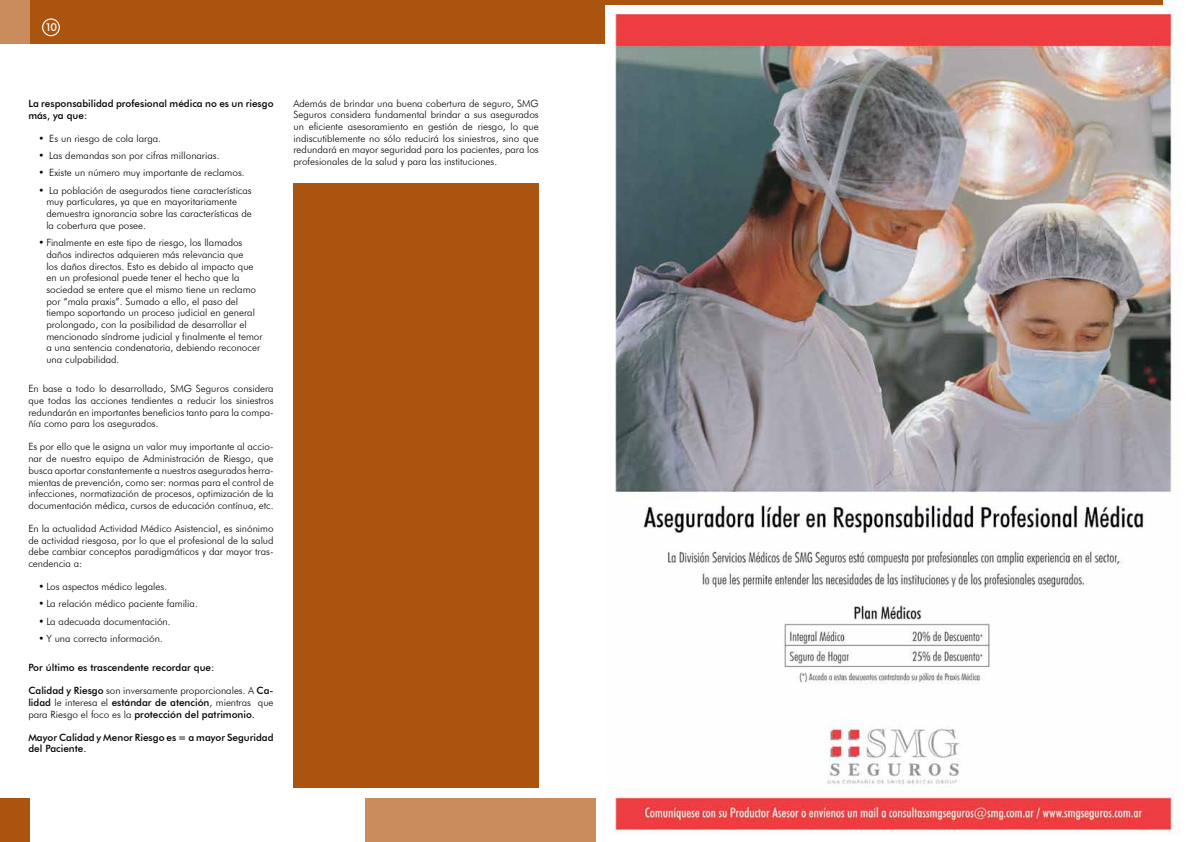
<style>
.page{position:relative;width:1191px;height:842px;background:#fff}
.page>*{position:absolute;margin:0;border:0;box-sizing:border-box;transform-origin:0 0}
.t1{font:500 11px "Futura BT";color:#fff}
.t2{font:300 10px/11.7px "Futura BT";color:#000;text-align:justify}
.t3{font:500 10px/11.7px "Futura BT";color:#000}
.s1{font-weight:500}
</style>
<div class="page">
<div style="left:29px;top:0;width:566px;height:44px;background:#ab5410"></div>
<div style="left:595px;top:0;width:567px;height:44px;background:linear-gradient(to right,#ab5410,#ab5410)"></div>
<div style="left:0;top:0;width:29px;height:44px;background:#cb8c5d"></div>
<div style="left:0;top:798px;width:29px;height:44px;background:#ab5410"></div>
<div style="left:365px;top:798px;width:230px;height:44px;background:#cb8c5d"></div>
<svg style="left:42px;top:18px;width:18px;height:18px"></svg>
<img style="left:605px;top:6px;width:575px;height:828px">
<div style="left:293px;top:184px;width:246px;height:604px;background:#ab5410"></div>
<p class="t1" style="left:45px;top:20px;width:14px">10</p>
<p class="t3" style="left:28px;top:97px;width:247px">La responsabilidad profesional médica no es un riesgo más, ya que:</p>
<p class="t2" style="left:38px;top:132px;width:124px">• Es un riesgo de cola larga.</p>
<p class="t2" style="left:38px;top:149px;width:183px">• Las demandas son por cifras millonarias.</p>
<p class="t2" style="left:38px;top:167px;width:208px">• Existe un número muy importante de reclamos.</p>
<p class="t2" style="left:46px;top:184px;width:207px;text-align:left;text-indent:-8px">• La población de asegurados tiene características muy particulares, ya que en mayoritariamente demuestra ignorancia sobre las características de la cobertura que posee.</p>
<p class="t2" style="left:46px;top:237px;width:218px;text-align:left;text-indent:-8px">• Finalmente en este tipo de riesgo, los llamados daños indirectos adquieren más relevancia que<br>los daños directos. Esto es debido al impacto que en un profesional puede tener el hecho que la sociedad se entere que el mismo tiene un reclamo por “mala praxis”. Sumado a ello, el paso del tiempo soportando un proceso judicial en general prolongado, con la posibilidad de desarrollar el mencionado síndrome judicial y finalmente el temor a una sentencia condenatoria, debiendo reconocer una culpabilidad.</p>
<p class="t2" style="left:28px;top:383px;width:247px">En base a todo lo desarrollado, SMG Seguros considera que todas las acciones tendientes a reducir los siniestros redundarán en importantes beneficios tanto para la compa&shy;ñía como para los asegurados.</p>
<p class="t2" style="left:28px;top:441px;width:247px">Es por ello que le asigna un valor muy importante al accio&shy;nar de nuestro equipo de Administración de Riesgo, que busca aportar constantemente a nuestros asegurados herra&shy;mientas de prevención, como ser: normas para el control de infecciones, normatización de procesos, optimización de la documentación médica, cursos de educación contínua, etc.</p>
<p class="t2" style="left:28px;top:522px;width:247px">En la actualidad Actividad Médico Asistencial, es sinónimo de actividad riesgosa, por lo que el profesional de la salud debe cambiar conceptos paradigmáticos y dar mayor tras&shy;cendencia a:</p>
<p class="t2" style="left:38px;top:581px;width:130px">• Los aspectos médico legales.</p>
<p class="t2" style="left:38px;top:598px;width:161px">• La relación médico paciente familia.</p>
<p class="t2" style="left:38px;top:615px;width:134px">• La adecuada documentación.</p>
<p class="t2" style="left:38px;top:633px;width:126px">• Y una correcta información.</p>
<p class="t3" style="left:28px;top:662px;width:188px">Por último es trascendente recordar que:</p>
<p class="t2" style="left:28px;top:685px;width:247px"><span class="s1">Calidad y Riesgo</span> son inversamente proporcionales. A <span class="s1">Ca&shy;lidad</span> le interesa el <span class="s1">estándar de atención</span>, mientras que para Riesgo el foco es la <span class="s1">protección del patrimonio.</span></p>
<p class="t3" style="left:28px;top:731px;width:247px">Mayor Calidad y Menor Riesgo es = a mayor Seguridad del Paciente.</p>
<p class="t2" style="left:293px;top:97px;width:247px">Además de brindar una buena cobertura de seguro, SMG Seguros considera fundamental brindar a sus asegurados un eficiente asesoramiento en gestión de riesgo, lo que indiscutiblemente no sólo reducirá los siniestros, sino que redundará en mayor seguridad para los pacientes, para los profesionales de la salud y para las instituciones.</p>
</div>
